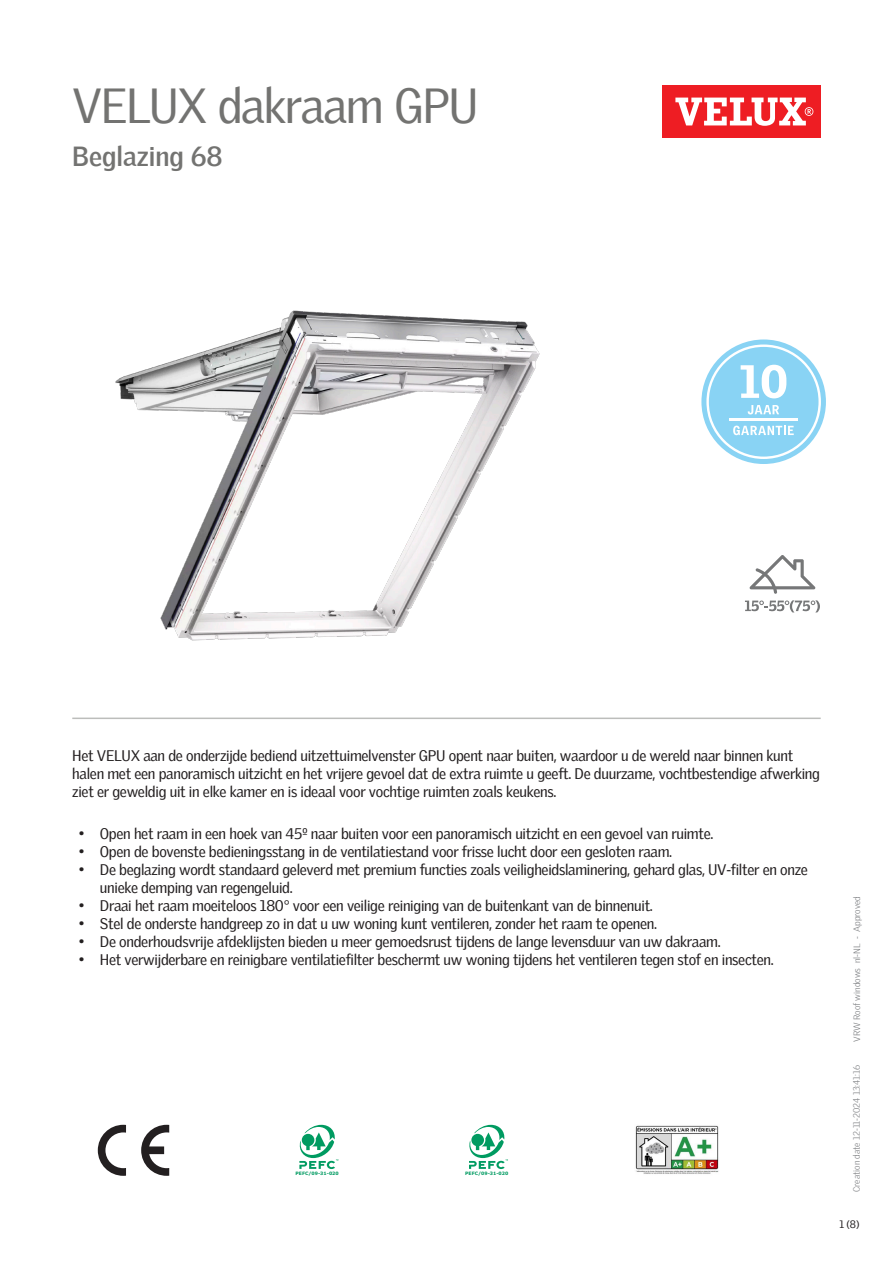
<style>
.page{position:relative;width:893px;height:1263px;background:#fff}
.page>*{position:absolute;margin:0;border:0;box-sizing:border-box;transform-origin:0 0}
.Headline{font:48px "Velux Gothic";letter-spacing:-.03em;color:#737371}
.t1{font:700 27px "Velux Gothic";color:#737371}
.Body_Regular{font:15px/18px "Velux Gothic";letter-spacing:-.02em;color:#231f20}
.t2{font:10.5px "Velux Gothic";color:#231f20}
.t3{font:300 9px "Velux Gothic";color:#7c7e81}
.t4{font:700 4.65px "Verdana";color:#009b61}
</style>
<div class="page">
<div style="left:662px;top:85px;width:159px;height:53px;background:#ee1d23"></div>
<svg style="left:675px;top:98px;width:138px;height:28px"></svg>
<hr style="left:72px;top:717px;width:749px;height:2px;background:#bcbdbb">
<svg style="left:749px;top:555px;width:66px;height:39px"></svg>
<svg style="left:745px;top:600px;width:75px;height:12px"></svg>
<svg style="left:141px;top:1125px;width:28px;height:51px"></svg>
<svg style="left:98px;top:1125px;width:28px;height:51px"></svg>
<svg style="left:299px;top:1125px;width:39px;height:44px"></svg>
<svg style="left:469px;top:1125px;width:39px;height:44px"></svg>
<img style="left:635px;top:1125px;width:84px;height:49px">
<svg style="left:701px;top:339px;width:125px;height:125px"></svg>
<img style="left:115px;top:310px;width:425px;height:331px">
<p class="Headline" style="left:72px;top:69px;width:408px">VELUX dakraam GPU</p>
<p class="t1" style="left:72px;top:136px;width:152px">Beglazing 68</p>
<p class="Body_Regular" style="left:72px;top:745px;width:749px">Het VELUX aan de onderzijde bediend uitzettuimelvenster GPU opent naar buiten, waardoor u de wereld naar binnen kunt halen met een panoramisch uitzicht en het vrijere gevoel dat de extra ruimte u geeft. De duurzame, vochtbestendige afwerking ziet er geweldig uit in elke kamer en is ideaal voor vochtige ruimten zoals keukens.</p>
<p class="Body_Regular" style="left:79px;top:823px;width:636px">• Open het raam in een hoek van 45º naar buiten voor een panoramisch uitzicht en een gevoel van ruimte.</p>
<p class="Body_Regular" style="left:79px;top:841px;width:595px">• Open de bovenste bedieningsstang in de ventilatiestand voor frisse lucht door een gesloten raam.</p>
<p class="Body_Regular" style="left:100px;top:859px;width:709px;text-indent:-21px">• De beglazing wordt standaard geleverd met premium functies zoals veiligheidslaminering, gehard glas, UV-filter en onze unieke demping van regengeluid.</p>
<p class="Body_Regular" style="left:79px;top:895px;width:576px">• Draai het raam moeiteloos 180° voor een veilige reiniging van de buitenkant van de binnenuit.</p>
<p class="Body_Regular" style="left:79px;top:913px;width:580px">• Stel de onderste handgreep zo in dat u uw woning kunt ventileren, zonder het raam te openen.</p>
<p class="Body_Regular" style="left:79px;top:931px;width:644px">• De onderhoudsvrije afdeklijsten bieden u meer gemoedsrust tijdens de lange levensduur van uw dakraam.</p>
<p class="Body_Regular" style="left:79px;top:949px;width:697px">• Het verwijderbare en reinigbare ventilatiefilter beschermt uw woning tijdens het ventileren tegen stof en insecten.</p>
<p class="t4" style="left:296px;top:1170px;width:45px">PEFC/09-31-020</p>
<p class="t4" style="left:465px;top:1170px;width:45px">PEFC/09-31-020</p>
<p class="t3" style="left:850px;top:1042px;width:147px;rotate:-90deg">VRW Roof windows nl-NL - Approved</p>
<p class="t3" style="left:850px;top:1192px;width:128px;rotate:-90deg">Creation date 12-11-2024 13:41:16</p>
<p class="t2" style="left:839px;top:1216px;width:22px">1 (8)</p>
</div>
